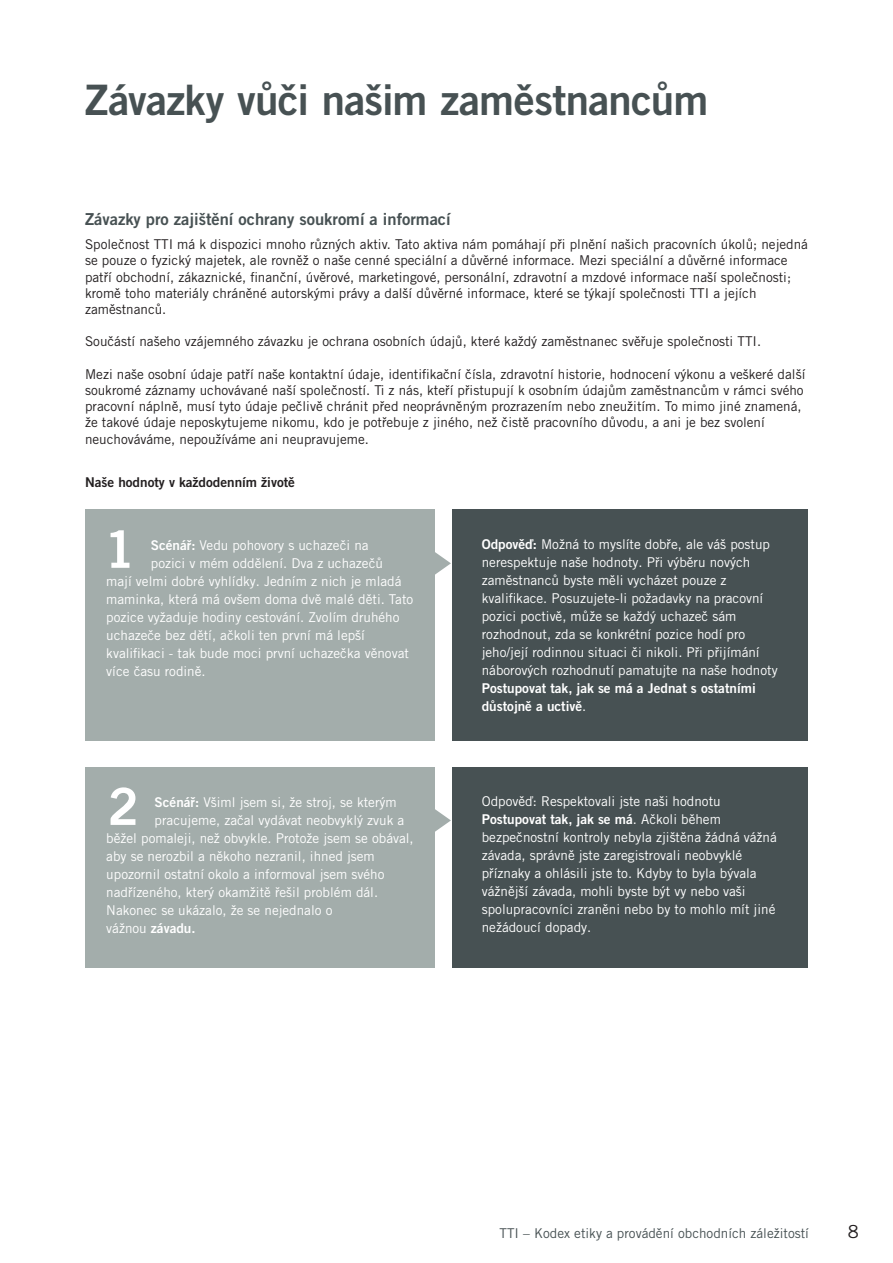
<style>
.page{position:relative;width:893px;height:1263px;background:#fff}
.page>*{position:absolute;margin:0;border:0;box-sizing:border-box;transform-origin:0 0}
.t1{font:51.3px "Trade Gothic LT Pro Bd 2";color:#fff}
.t2{font:42px "Trade Gothic LT Pro Bd 2";letter-spacing:-.02em;color:#475153}
.t3{font:18px "Trade Gothic LT Pro";color:#231f20}
.t4{font:16.5px "Trade Gothic LT Pro Bd 2";color:#475153}
.t5{font:13.5px/18px "Trade Gothic LT Pro";color:#fff}
.t6{font:13.5px/16.2px "Trade Gothic LT Pro";color:#231f20}
.t7{font:13.5px "Trade Gothic LT Pro";color:#475153}
.t8{font:13.5px "Trade Gothic LT Pro Bd 2";color:#231f20}
.t9{font:13.5px "Trade Gothic LT Pro Bd 2";color:#fff}
.s1{font-family:"Trade Gothic LT Pro Bd 2"}
.s2{font-family:"Trade Gothic LT Pro"}
</style>
<div class="page">
<div style="left:85px;top:509px;width:350px;height:232px;background:#a3adab"></div>
<div style="left:85px;top:767px;width:350px;height:200px;background:#a3adab"></div>
<div style="left:452px;top:509px;width:356px;height:232px;background:#475153"></div>
<div style="left:452px;top:767px;width:356px;height:200px;background:#475153"></div>
<svg style="left:435px;top:552px;width:16px;height:23px"></svg>
<svg style="left:435px;top:809px;width:16px;height:23px"></svg>
<p class="t2" style="left:85px;top:74px;width:625px">Závazky vůči našim zaměstnancům</p>
<p class="t4" style="left:85px;top:208px;width:367px">Závazky pro zajištění ochrany soukromí a informací</p>
<p class="t6" style="left:85px;top:236px;width:724px">Společnost TTI má k dispozici mnoho různých aktiv. Tato aktiva nám pomáhají při plnění našich pracovních úkolů; nejedná se pouze o fyzický majetek, ale rovněž o naše cenné speciální a důvěrné informace. Mezi speciální a důvěrné informace patří obchodní, zákaznické, finanční, úvěrové, marketingové, personální, zdravotní a mzdové informace naší společnosti; kromě toho materiály chráněné autorskými právy a další důvěrné informace, které se týkají společnosti TTI a jejích zaměstnanců.</p>
<p class="t6" style="left:85px;top:333px;width:678px">Součástí našeho vzájemného závazku je ochrana osobních údajů, které každý zaměstnanec svěřuje společnosti TTI.</p>
<p class="t6" style="left:85px;top:366px;width:722px">Mezi naše osobní údaje patří naše kontaktní údaje, identifikační čísla, zdravotní historie, hodnocení výkonu a veškeré další soukromé záznamy uchovávané naší společností. Ti z nás, kteří přistupují k osobním údajům zaměstnancům v rámci svého pracovní náplně, musí tyto údaje pečlivě chránit před neoprávněným prozrazením nebo zneužitím. To mimo jiné znamená, že takové údaje neposkytujeme nikomu, kdo je potřebuje z jiného, než čistě pracovního důvodu, a ani je bez svolení neuchováváme, nepoužíváme ani neupravujeme.</p>
<p class="t8" style="left:85px;top:473px;width:211px">Naše hodnoty v každodenním životě</p>
<p class="t1" style="left:104px;top:518px;width:33px">1</p>
<p class="t5" style="left:151px;top:536px;width:219px"><span class="s1">Scénář:</span> Vedu pohovory s uchazeči na</p>
<p class="t5" style="left:151px;top:554px;width:234px">pozici v mém oddělení. Dva z uchazečů</p>
<p class="t5" style="left:106px;top:572px;width:297px">mají velmi dobré vyhlídky. Jedním z nich je mladá</p>
<p class="t5" style="left:106px;top:590px;width:308px">maminka, která má ovšem doma dvě malé děti. Tato</p>
<p class="t5" style="left:106px;top:608px;width:295px">pozice vyžaduje hodiny cestování. Zvolím druhého</p>
<p class="t5" style="left:106px;top:626px;width:260px">uchazeče bez dětí, ačkoli ten první má lepší</p>
<p class="t5" style="left:106px;top:644px;width:304px">kvalifikaci - tak bude moci první uchazečka věnovat</p>
<p class="t5" style="left:106px;top:662px;width:101px">více času rodině.</p>
<p class="t1" style="left:108px;top:775px;width:33px">2</p>
<p class="t5" style="left:155px;top:793px;width:244px"><span class="s1">Scénář:</span> Všiml jsem si, že stroj, se kterým</p>
<p class="t5" style="left:155px;top:811px;width:251px">pracujeme, začal vydávat neobvyklý zvuk a</p>
<p class="t5" style="left:106px;top:829px;width:309px">běžel pomaleji, než obvykle. Protože jsem se obával,</p>
<p class="t5" style="left:106px;top:847px;width:270px">aby se nerozbil a někoho nezranil, ihned jsem</p>
<p class="t5" style="left:106px;top:865px;width:280px">upozornil ostatní okolo a informoval jsem svého</p>
<p class="t5" style="left:106px;top:883px;width:273px">nadřízeného, který okamžitě řešil problém dál.</p>
<p class="t5" style="left:106px;top:901px;width:228px">Nakonec se ukázalo, že se nejednalo o</p>
<p class="t9" style="left:106px;top:920px;width:91px"><span class="s2">vážnou</span> závadu.</p>
<p class="t5" style="left:482px;top:535px;width:297px"><span class="s1">Odpověď:</span> Možná to myslíte dobře, ale váš postup nerespektuje naše hodnoty. Při výběru nových zaměstnanců byste měli vycházet pouze z kvalifikace. Posuzujete-li požadavky na pracovní pozici poctivě, může se každý uchazeč sám rozhodnout, zda se konkrétní pozice hodí pro jeho/její rodinnou situaci či nikoli. Při přijímání náborových rozhodnutí pamatujte na naše hodnoty <span class="s1">Postupovat tak, jak se má a Jednat s ostatními důstojně a uctivě</span>.</p>
<p class="t5" style="left:482px;top:792px;width:297px">Odpověď: Respektovali jste naši hodnotu <span class="s1">Postupovat tak, jak se má</span>. Ačkoli během bezpečnostní kontroly nebyla zjištěna žádná vážná závada, správně jste zaregistrovali neobvyklé příznaky a ohlásili jste to. Kdyby to byla bývala vážnější závada, mohli byste být vy nebo vaši spolupracovníci zraněni nebo by to mohlo mít jiné nežádoucí dopady.</p>
<p class="t7" style="left:500px;top:1225px;width:311px">TTI – Kodex etiky a provádění obchodních záležitostí</p>
<h3 class="t3" style="left:848px;top:1221px;width:12px">8</h3>
</div>
